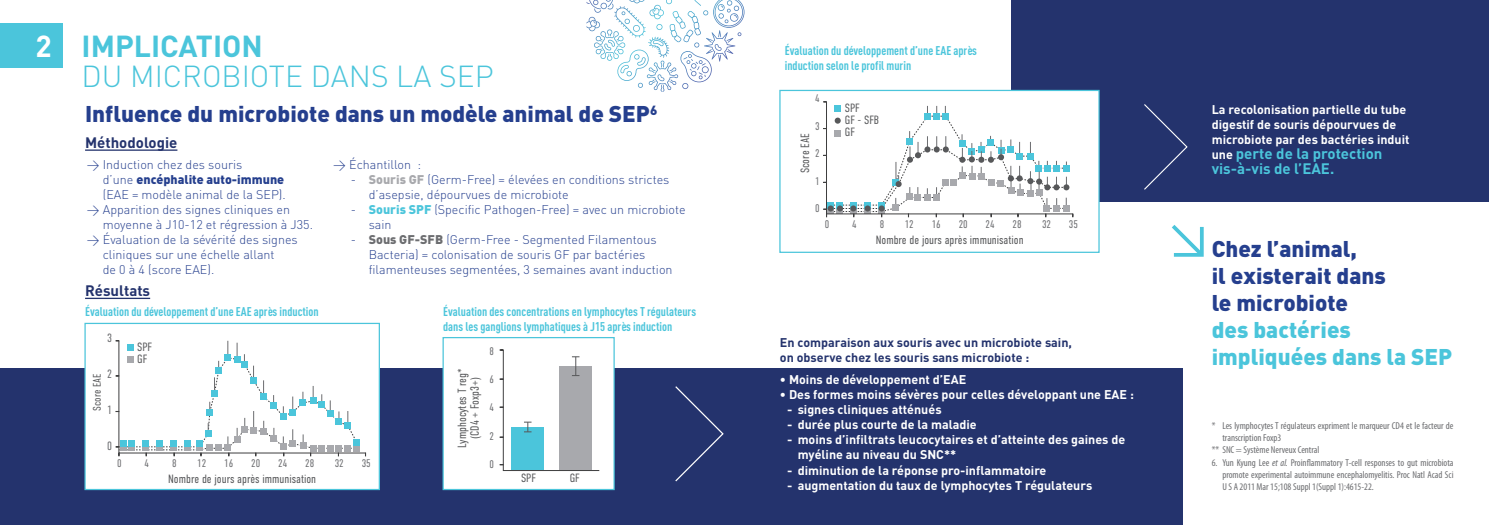
<style>
.page{position:relative;width:1489px;height:525px;background:#fff}
.page>*{position:absolute;margin:0;border:0;box-sizing:border-box;transform-origin:0 0}
.t1{font:300 30px/30px "DIN";color:#4bc5db}
.t2{font:900 22.5px/27px "DIN";color:#253f8e}
.t3{font:700 15px/15px "DIN";color:#4bc5db}
.t4{font:700 15px "DIN";color:#24336d}
.t5{font:300 12.5px/15px "DIN";color:#253f8e}
.t6{font:700 12.5px/15px "DIN";color:#fff}
.t7{font:700 12.5px/15px "DIN Cond";color:#4bc5db}
.t8{font:700 12.5px/15px "DIN";color:#24336d}
.t9{font:300 12px/12px "DIN Condensed";color:#57585a}
.t10{font:300 12px "DIN Condensed";color:#6c6d70}
.t11{font:300 11px "DIN Condensed";color:#6c6d70}
.t12{font:300 11px "DIN Condensed";color:#57585a}
.t13{font:condensed 10px/12px "Myriad Pro";color:#6c6d70}
.s1{font-weight:700;color:#fff}
.s2{font-weight:700}
.s3{font-weight:900}
.s4{font-weight:900;color:#a8a9ad}
.s5{font-weight:900;color:#4bc5db}
.s6{font-weight:900;color:#6c6d70}
.s7{font-size:12.5px;color:#fff}
.s8{color:#4bc5db}
.s9{font-style:italic}
</style>
<div class="page">
<div style="left:0;top:23px;width:62px;height:44px;background:#4bc5db"></div>
<hr style="left:85px;top:149px;width:92px;height:2px;background:#24336d">
<hr style="left:85px;top:297px;width:65px;height:2px;background:#24336d">
<div style="left:0;top:369px;width:1182px;height:155px;background:#24336d"></div>
<div style="left:1011px;top:0;width:477px;height:201px;background:#24336d"></div>
<div style="left:85px;top:323px;width:294px;height:166px;background:#fff"></div>
<svg style="left:116px;top:340px;width:250px;height:116px"></svg>
<div style="left:84px;top:322px;width:296px;height:168px;border:1px solid #4bc5db"></div>
<div style="left:443px;top:337px;width:171px;height:152px;background:#fff"></div>
<svg style="left:500px;top:349px;width:92px;height:121px"></svg>
<div style="left:442px;top:337px;width:172px;height:153px;border:1px solid #4bc5db"></div>
<div style="left:780px;top:90px;width:318px;height:162px;background:#fff"></div>
<svg style="left:823px;top:101px;width:250px;height:116px"></svg>
<div style="left:779px;top:90px;width:320px;height:163px;border:1px solid #4bc5db"></div>
<svg style="left:675px;top:386px;width:49px;height:96px"></svg>
<svg style="left:1144px;top:104px;width:44px;height:86px"></svg>
<svg style="left:586px;top:0;width:158px;height:28px"></svg>
<svg style="left:1172px;top:225px;width:32px;height:32px"></svg>
<p class="t1" style="left:81px;top:31px;width:413px;text-indent:-46px"><span class="s1">2</span> <span class="s2">IMPLICATION<br></span>DU MICROBIOTE DANS LA SEP</p>
<p class="t2" style="left:85px;top:99px;width:574px">Influence du microbiote dans un modèle animal de SEP<sup>6</sup></p>
<p class="t4" style="left:85px;top:133px;width:94px">Méthodologie</p>
<p class="t5" style="left:103px;top:157px;width:184px;text-indent:-16px">&gt; Induction chez des souris<br>d’une <span class="s3">encéphalite auto-immune </span>(EAE = modèle animal de la SEP).</p>
<p class="t5" style="left:103px;top:202px;width:212px;text-indent:-16px">&gt; Apparition des signes cliniques en moyenne à J10-12 et régression à J35.</p>
<p class="t5" style="left:103px;top:232px;width:196px;text-indent:-16px">&gt; Évaluation de la sévérité des signes cliniques sur une échelle allant<br>de 0 à 4 (score EAE).</p>
<p class="t5" style="left:333px;top:157px;width:89px">&gt; Échantillon :</p>
<p class="t5" style="left:369px;top:172px;width:302px;text-indent:-18px">- <span class="s4">Souris GF</span> (Germ-Free) = élevées en conditions strictes d’asepsie, dépourvues de microbiote</p>
<p class="t5" style="left:369px;top:202px;width:318px;text-indent:-18px">- <span class="s5">Souris SPF</span> (Specific Pathogen-Free) = avec un microbiote sain</p>
<p class="t5" style="left:369px;top:232px;width:305px;text-indent:-18px">- <span class="s6">Sous GF-SFB</span> (Germ-Free - Segmented Filamentous<br>Bacteria) = colonisation de souris GF par bactéries filamenteuses segmentées, 3 semaines avant induction</p>
<p class="t4" style="left:85px;top:281px;width:67px">Résultats</p>
<p class="t7" style="left:85px;top:304px;width:235px">Évaluation du développement d’une EAE après induction</p>
<p class="t10" style="left:107px;top:331px;width:6px">3</p>
<p class="t10" style="left:107px;top:367px;width:6px">2</p>
<p class="t10" style="left:107px;top:403px;width:6px">1</p>
<p class="t10" style="left:107px;top:439px;width:6px">0</p>
<p class="t12" style="left:91px;top:410px;width:38px;rotate:-90deg">Score EAE</p>
<p class="t9" style="left:137px;top:341px;width:16px">SPF<br>GF</p>
<p class="t11" style="left:117px;top:456px;width:6px">0</p>
<p class="t11" style="left:145px;top:456px;width:6px">4</p>
<p class="t11" style="left:172px;top:456px;width:6px">8</p>
<p class="t11" style="left:197px;top:456px;width:11px">12</p>
<p class="t11" style="left:224px;top:456px;width:11px">16</p>
<p class="t11" style="left:251px;top:456px;width:11px">20</p>
<p class="t11" style="left:278px;top:456px;width:11px">24</p>
<p class="t11" style="left:305px;top:456px;width:11px">28</p>
<p class="t11" style="left:335px;top:456px;width:11px">32</p>
<p class="t11" style="left:362px;top:456px;width:11px">35</p>
<p class="t9" style="left:168px;top:472px;width:149px">Nombre de jours après immunisation</p>
<p class="t7" style="left:443px;top:304px;width:254px">Évaluation des concentrations en lymphocytes T régulateurs dans les ganglions lymphatiques à J15 après induction</p>
<p class="t9" style="left:456px;top:447px;width:81px;line-height:12.5px;text-align:center;rotate:-90deg">Lymphocytes T reg* (CD4 + Foxp3+)</p>
<p class="t11" style="left:489px;top:344px;width:6px">8</p>
<p class="t11" style="left:489px;top:373px;width:6px">6</p>
<p class="t11" style="left:489px;top:401px;width:6px">4</p>
<p class="t11" style="left:489px;top:429px;width:6px">2</p>
<p class="t11" style="left:489px;top:458px;width:6px">0</p>
<p class="t9" style="left:521px;top:471px;width:16px">SPF</p>
<p class="t9" style="left:569px;top:471px;width:11px">GF</p>
<p class="t7" style="left:784px;top:42px;width:194px">Évaluation du développement d’une EAE après induction selon le profil murin</p>
<p class="t11" style="left:815px;top:92px;width:6px">4</p>
<p class="t11" style="left:815px;top:120px;width:6px">3</p>
<p class="t11" style="left:815px;top:147px;width:6px">2</p>
<p class="t11" style="left:815px;top:175px;width:6px">1</p>
<p class="t11" style="left:815px;top:202px;width:6px">0</p>
<p class="t9" style="left:799px;top:173px;width:42px;rotate:-90deg">Score EAE</p>
<p class="t9" style="left:844px;top:102px;width:36px">SPF<br>GF - SFB<br>GF</p>
<p class="t11" style="left:824px;top:217px;width:6px">0</p>
<p class="t11" style="left:852px;top:217px;width:6px">4</p>
<p class="t11" style="left:879px;top:217px;width:6px">8</p>
<p class="t11" style="left:904px;top:217px;width:11px">12</p>
<p class="t11" style="left:931px;top:217px;width:11px">16</p>
<p class="t11" style="left:958px;top:217px;width:11px">20</p>
<p class="t11" style="left:985px;top:217px;width:11px">24</p>
<p class="t11" style="left:1012px;top:217px;width:11px">28</p>
<p class="t11" style="left:1041px;top:217px;width:11px">32</p>
<p class="t11" style="left:1068px;top:217px;width:11px">35</p>
<p class="t9" style="left:875px;top:233px;width:149px">Nombre de jours après immunisation</p>
<p class="t8" style="left:780px;top:334px;width:293px">En comparaison aux souris avec un microbiote sain, on observe chez les souris sans microbiote :</p>
<p class="t6" style="left:780px;top:371px;width:188px">• Moins de développement d’EAE</p>
<p class="t6" style="left:780px;top:386px;width:355px">• Des formes moins sévères pour celles développant une EAE :</p>
<p class="t6" style="left:787px;top:401px;width:156px">- signes cliniques atténués</p>
<p class="t6" style="left:787px;top:416px;width:191px">- durée plus courte de la maladie</p>
<p class="t6" style="left:797px;top:431px;width:329px;text-indent:-11px">- moins d’infiltrats leucocytaires et d’atteinte des gaines de myéline au niveau du SNC**</p>
<p class="t6" style="left:787px;top:461px;width:261px">- diminution de la réponse pro-inflammatoire</p>
<p class="t6" style="left:787px;top:476px;width:307px">- augmentation du taux de lymphocytes T régulateurs</p>
<p class="t6" style="left:1211px;top:101px;width:199px">La recolonisation partielle du tube digestif de souris dépourvues de microbiote par des bactéries induit</p>
<p class="t3" style="left:1211px;top:145px;width:172px"><span class="s7">une</span> perte de la protection vis-à-vis de l’EAE.</p>
<p class="t2" style="left:1211px;top:234px;width:242px">Chez l’animal,<br>il existerait dans<br>le microbiote<br><span class="s8">des bactéries impliquées dans la SEP</span></p>
<p class="t13" style="left:1222px;top:420px;width:233px;text-indent:-11px">* Les lymphocytes T régulateurs expriment le marqueur CD4 et le facteur de transcription Foxp3</p>
<p class="t13" style="left:1211px;top:444px;width:109px">** SNC = Système Nerveux Central</p>
<p class="t13" style="left:1222px;top:456px;width:233px;text-align:justify;text-indent:-11px">6. Yun Kyung Lee <span class="s9">et al.</span> Proinflammatory T-cell responses to gut microbiota promote experimental autoimmune encephalomyelitis. Proc Natl Acad Sci U S A 2011 Mar 15;108 Suppl 1(Suppl 1):4615-22.</p>
</div>
